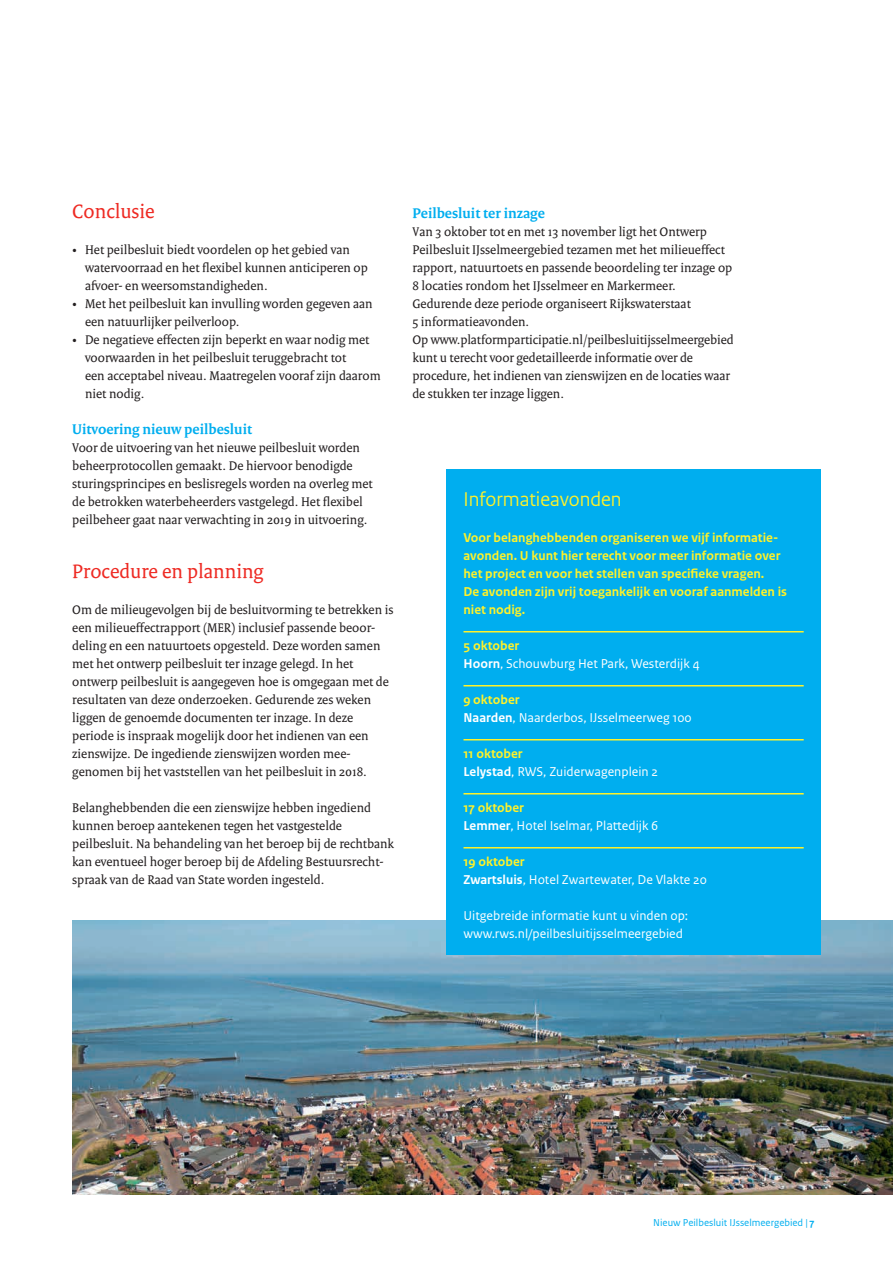
<style>
.page{position:relative;width:893px;height:1263px;background:#fff}
.page>*{position:absolute;margin:0;border:0;box-sizing:border-box;transform-origin:0 0}
._04_RO_Paragraafkop{font:21px "Rijksoverheid Serif";color:#ee2a23}
._21_RO_Kader_Kop_Gee{font:21px "Rijksoverheid Sans Heading";color:#fff229}
._05_RO_Alineakop{font:700 15px "Rijksoverheid Serif";color:#00aeef}
._10_RO_Broodtekst{font:13.5px/18px "Rijksoverheid Serif";color:#231f20}
._25_RO_Kader_Broodte{font:13.5px "Rijksoverheid Sans Text";color:#fff}
._23_RO_Kader_Subkop{font:700 13.5px/18px "Rijksoverheid Sans Text";color:#fff229}
._22_RO_Kader_Subkop{font:700 13.5px "Rijksoverheid Sans Text";color:#fff229}
.t1{font:10.5px "Rijksoverheid Sans Text";color:#00aeef}
.s1{font-weight:700}
</style>
<div class="page">
<img style="left:72px;top:920px;width:821px;height:275px">
<div style="left:446px;top:470px;width:375px;height:485px;background:#00aeef"></div>
<hr style="left:463px;top:631px;width:341px;height:1px;background:#fff229">
<hr style="left:463px;top:685px;width:341px;height:1px;background:#fff229">
<hr style="left:463px;top:739px;width:341px;height:1px;background:#fff229">
<hr style="left:463px;top:793px;width:341px;height:1px;background:#fff229">
<hr style="left:463px;top:847px;width:341px;height:1px;background:#fff229">
<p class="_04_RO_Paragraafkop" style="left:72px;top:199px;width:84px">Conclusie</p>
<p class="_10_RO_Broodtekst" style="left:85px;top:240px;width:284px;text-indent:-13px">• Het peilbesluit biedt voordelen op het gebied van watervoorraad en het flexibel kunnen anticiperen op afvoer- en weersomstandigheden.</p>
<p class="_10_RO_Broodtekst" style="left:85px;top:294px;width:289px;text-indent:-13px">• Met het peilbesluit kan invulling worden gegeven aan een natuurlijker peilverloop.</p>
<p class="_10_RO_Broodtekst" style="left:85px;top:330px;width:297px;text-indent:-13px">• De negatieve effecten zijn beperkt en waar nodig met voorwaarden in het peilbesluit teruggebracht tot<br>een acceptabel niveau. Maatregelen vooraf zijn daarom niet nodig.</p>
<p class="_05_RO_Alineakop" style="left:72px;top:420px;width:181px">Uitvoering nieuw peilbesluit</p>
<p class="_10_RO_Broodtekst" style="left:72px;top:438px;width:302px">Voor de uitvoering van het nieuwe peilbesluit worden beheerprotocollen gemaakt. De hiervoor benodigde sturingsprincipes en beslisregels worden na overleg met de betrokken waterbeheerders vastgelegd. Het flexibel peilbeheer gaat naar verwachting in 2019 in uitvoering.</p>
<p class="_04_RO_Paragraafkop" style="left:72px;top:559px;width:193px">Procedure en planning</p>
<p class="_10_RO_Broodtekst" style="left:72px;top:600px;width:323px">Om de milieugevolgen bij de besluitvorming te betrekken is een milieueffectrapport (MER) inclusief passende beoor&shy;deling en een natuurtoets opgesteld. Deze worden samen met het ontwerp peilbesluit ter inzage gelegd. In het ontwerp peilbesluit is aangegeven hoe is omgegaan met de resultaten van deze onderzoeken. Gedurende zes weken liggen de genoemde documenten ter inzage. In deze periode is inspraak mogelijk door het indienen van een zienswijze. De ingediende zienswijzen worden mee&shy;genomen bij het vaststellen van het peilbesluit in 2018.</p>
<p class="_10_RO_Broodtekst" style="left:72px;top:798px;width:323px">Belanghebbenden die een zienswijze hebben ingediend kunnen beroep aantekenen tegen het vastgestelde peilbesluit. Na behandeling van het beroep bij de rechtbank kan eventueel hoger beroep bij de Afdeling Bestuursrecht&shy;spraak van de Raad van State worden ingesteld.</p>
<p class="_05_RO_Alineakop" style="left:412px;top:204px;width:134px">Peilbesluit ter inzage</p>
<p class="_10_RO_Broodtekst" style="left:412px;top:222px;width:321px">Van 3 oktober tot en met 13 november ligt het Ontwerp Peilbesluit IJsselmeergebied tezamen met het milieueffect rapport, natuurtoets en passende beoordeling ter inzage op 8 locaties rondom het IJsselmeer en Markermeer.<br>Gedurende deze periode organiseert Rijkswaterstaat<br>5 informatieavonden.</p>
<p class="_10_RO_Broodtekst" style="left:412px;top:330px;width:323px">Op www.platformparticipatie.nl/peilbesluitijsselmeergebied kunt u terecht voor gedetailleerde informatie over de procedure, het indienen van zienswijzen en de locaties waar de stukken ter inzage liggen.</p>
<p class="_21_RO_Kader_Kop_Gee" style="left:463px;top:487px;width:160px">Informatieavonden</p>
<p class="_23_RO_Kader_Subkop" style="left:463px;top:529px;width:318px">Voor belanghebbenden organiseren we vijf informatie&shy;avonden. U kunt hier terecht voor meer informatie over het project en voor het stellen van specifieke vragen.</p>
<p class="_23_RO_Kader_Subkop" style="left:463px;top:583px;width:325px">De avonden zijn vrij toegankelijk en vooraf aanmelden is niet nodig.</p>
<p class="_22_RO_Kader_Subkop" style="left:463px;top:638px;width:57px">5 oktober</p>
<p class="_25_RO_Kader_Broodte" style="left:463px;top:656px;width:238px"><span class="s1">Hoorn</span>, Schouwburg Het Park, Westerdijk 4</p>
<p class="_22_RO_Kader_Subkop" style="left:463px;top:692px;width:57px">9 oktober</p>
<p class="_25_RO_Kader_Broodte" style="left:463px;top:710px;width:230px"><span class="s1">Naarden</span>, Naarderbos, IJsselmeerweg 100</p>
<p class="_22_RO_Kader_Subkop" style="left:463px;top:746px;width:61px">11 oktober</p>
<p class="_25_RO_Kader_Broodte" style="left:463px;top:764px;width:196px"><span class="s1">Lelystad</span>, RWS, Zuiderwagenplein 2</p>
<p class="_22_RO_Kader_Subkop" style="left:463px;top:800px;width:62px">17 oktober</p>
<p class="_25_RO_Kader_Broodte" style="left:463px;top:818px;width:196px"><span class="s1">Lemmer</span>, Hotel Iselmar, Plattedijk 6</p>
<p class="_22_RO_Kader_Subkop" style="left:463px;top:854px;width:63px">19 oktober</p>
<p class="_25_RO_Kader_Broodte" style="left:463px;top:872px;width:245px"><span class="s1">Zwartsluis</span>, Hotel Zwartewater, De Vlakte 20</p>
<p class="_25_RO_Kader_Broodte" style="left:463px;top:908px;width:226px">Uitgebreide informatie kunt u vinden op:</p>
<p class="_25_RO_Kader_Broodte" style="left:463px;top:926px;width:221px">www.rws.nl/peilbesluitijsselmeergebied</p>
<p class="t1" style="left:653px;top:1216px;width:163px">Nieuw Peilbesluit IJsselmeergebied | <span class="s1">7</span></p>
</div>
